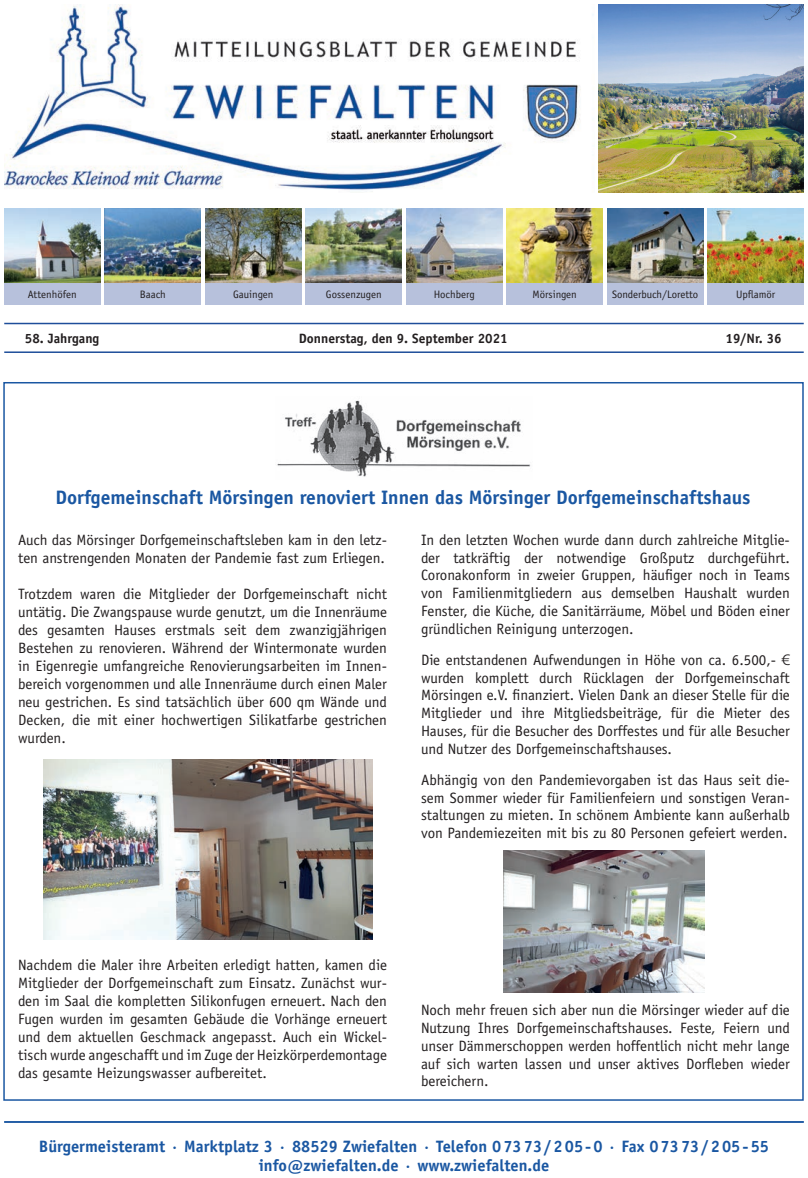
<style>
.page{position:relative;width:808px;height:1178px;background:#fff}
.page>*{position:absolute;margin:0;border:0;box-sizing:border-box;transform-origin:0 0}
.t1{font:700 19.5px "Officina Sans";color:#1a57a2}
.t2{font:700 16.5px/19.5px "Officina Sans";color:#1a57a2;text-align:center}
.t3{font:15px/18px "Officina Sans";color:#231f20;text-align:justify}
.t4{font:700 13.5px "Officina Sans";color:#231f20}
.t5{font:10.8px "Officina Sans";color:#231f20}
.s1{font-family:"Linotype Euro Font Ato F"}
</style>
<div class="page">
<hr style="left:4px;top:1121px;width:800px;height:2px;background:#1a57a2">
<div style="left:4px;top:324px;width:800px;height:29px;border:2px solid #fff"></div>
<img style="left:277px;top:400px;width:254px;height:77px">
<img style="left:43px;top:759px;width:330px;height:180px">
<img style="left:504px;top:850px;width:200px;height:142px">
<img style="left:4px;top:4px;width:590px;height:186px">
<img style="left:4px;top:208px;width:96px;height:75px">
<img style="left:105px;top:208px;width:96px;height:75px">
<img style="left:205px;top:208px;width:96px;height:75px">
<img style="left:306px;top:208px;width:96px;height:75px">
<img style="left:406px;top:208px;width:96px;height:75px">
<img style="left:507px;top:208px;width:96px;height:75px">
<img style="left:607px;top:208px;width:96px;height:75px">
<img style="left:708px;top:208px;width:96px;height:75px">
<div style="left:4px;top:283px;width:96px;height:21px;background:#b7c1dc"></div>
<div style="left:205px;top:283px;width:96px;height:21px;background:#b7c1dc"></div>
<div style="left:306px;top:283px;width:96px;height:21px;background:#b7c1dc"></div>
<div style="left:607px;top:283px;width:96px;height:21px;background:#b7c1dc"></div>
<div style="left:708px;top:283px;width:96px;height:21px;background:#b7c1dc"></div>
<div style="left:507px;top:283px;width:96px;height:21px;background:#b7c1dc"></div>
<div style="left:406px;top:283px;width:96px;height:21px;background:#b7c1dc"></div>
<div style="left:105px;top:283px;width:96px;height:21px;background:#b7c1dc"></div>
<hr style="left:4px;top:323px;width:800px;height:1px;background:#1e4e9a">
<hr style="left:4px;top:351px;width:800px;height:2px;background:#1e4e9a">
<img style="left:598px;top:4px;width:206px;height:188px">
<p class="t5" style="left:28px;top:288px;width:50px">Attenhöfen</p>
<p class="t5" style="left:140px;top:288px;width:28px">Baach</p>
<p class="t5" style="left:233px;top:288px;width:42px">Gauingen</p>
<p class="t5" style="left:326px;top:288px;width:57px">Gossenzugen</p>
<p class="t5" style="left:434px;top:288px;width:42px">Hochberg</p>
<p class="t5" style="left:532px;top:288px;width:46px">Mörsingen</p>
<p class="t5" style="left:612px;top:288px;width:88px">Sonderbuch/Loretto</p>
<p class="t5" style="left:736px;top:288px;width:41px">Upflamör</p>
<p class="t4" style="left:25px;top:330px;width:76px">58. Jahrgang</p>
<p class="t4" style="left:299px;top:330px;width:210px">Donnerstag, den 9. September 2021</p>
<p class="t4" style="left:725px;top:330px;width:58px">19/Nr. 36</p>
<h1 class="t1" style="left:56px;top:485px;width:696px">Dorfgemeinschaft Mörsingen renoviert Innen das Mörsinger Dorfgemeinschaftshaus</h1>
<p class="t3" style="left:18px;top:531px;width:370px">Auch das Mörsinger Dorfgemeinschaftsleben kam in den letz&shy;ten anstrengenden Monaten der Pandemie fast zum Erliegen.</p>
<p class="t3" style="left:18px;top:585px;width:370px">Trotzdem waren die Mitglieder der Dorfgemeinschaft nicht untätig. Die Zwangspause wurde genutzt, um die Innenräume des gesamten Hauses erstmals seit dem zwanzigjährigen Bestehen zu renovieren. Während der Wintermonate wurden in Eigenregie umfangreiche Renovierungsarbeiten im Innen&shy;bereich vorgenommen und alle Innenräume durch einen Maler neu gestrichen. Es sind tatsächlich über 600 qm Wände und Decken, die mit einer hochwertigen Silikatfarbe gestrichen wurden.</p>
<p class="t3" style="left:421px;top:531px;width:370px">In den letzten Wochen wurde dann durch zahlreiche Mitglie&shy;der tatkräftig der notwendige Großputz durchgeführt.<br>Coronakonform in zweier Gruppen, häufiger noch in Teams von Familienmitgliedern aus demselben Haushalt wurden Fenster, die Küche, die Sanitärräume, Möbel und Böden einer gründlichen Reinigung unterzogen.</p>
<p class="t3" style="left:421px;top:651px;width:370px">Die entstandenen Aufwendungen in Höhe von ca. 6.500,- <span class="s1">1 </span>wurden komplett durch Rücklagen der Dorfgemeinschaft Mörsingen e.V. finanziert. Vielen Dank an dieser Stelle für die Mitglieder und ihre Mitgliedsbeiträge, für die Mieter des Hauses, für die Besucher des Dorffestes und für alle Besucher und Nutzer des Dorfgemeinschaftshauses.</p>
<p class="t3" style="left:421px;top:771px;width:370px">Abhängig von den Pandemievorgaben ist das Haus seit die&shy;sem Sommer wieder für Familienfeiern und sonstigen Veran&shy;staltungen zu mieten. In schönem Ambiente kann außerhalb von Pandemiezeiten mit bis zu 80 Personen gefeiert werden.</p>
<p class="t3" style="left:18px;top:955px;width:370px">Nachdem die Maler ihre Arbeiten erledigt hatten, kamen die Mitglieder der Dorfgemeinschaft zum Einsatz. Zunächst wur&shy;den im Saal die kompletten Silikonfugen erneuert. Nach den Fugen wurden im gesamten Gebäude die Vorhänge erneuert und dem aktuellen Geschmack angepasst. Auch ein Wickel&shy;tisch wurde angeschafft und im Zuge der Heizkörperdemontage das gesamte Heizungswasser aufbereitet.</p>
<p class="t3" style="left:421px;top:1001px;width:370px">Noch mehr freuen sich aber nun die Mörsinger wieder auf die Nutzung Ihres Dorfgemeinschaftshauses. Feste, Feiern und unser Dämmerschoppen werden hoffentlich nicht mehr lange auf sich warten lassen und unser aktives Dorfleben wieder bereichern.</p>
<p class="t2" style="left:39px;top:1136px;width:731px">Bürgermeisteramt · Marktplatz 3 · 88529 Zwiefalten · Telefon 0 73 73 / 2 05 - 0 · Fax 0 73 73 / 2 05 - 55 info@zwiefalten.de · www.zwiefalten.de</p>
</div>
